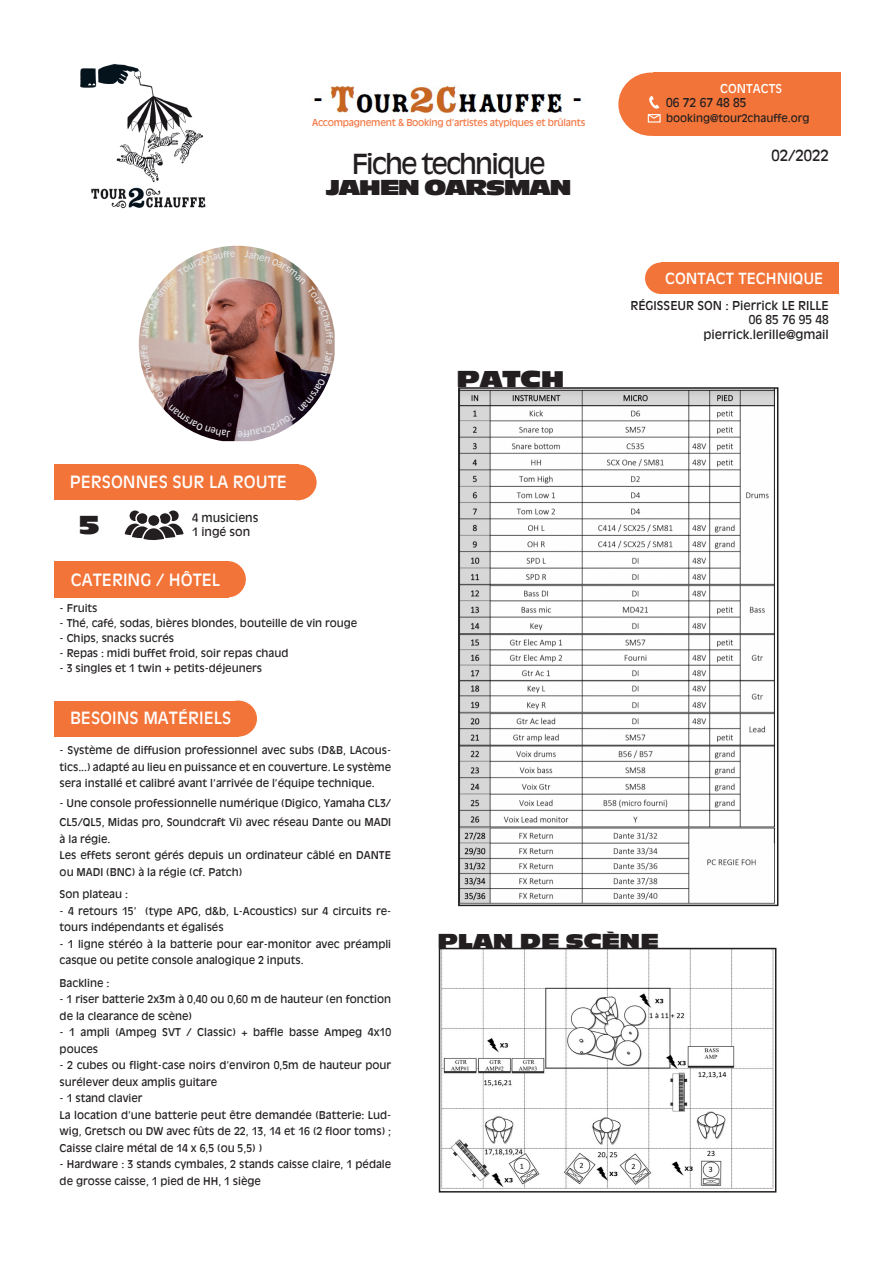
<style>
.page{position:relative;width:893px;height:1263px;background:#fff}
.page>*{position:absolute;margin:0;border:0;box-sizing:border-box;transform-origin:0 0}
.t1{font:27px "Antique Olive";letter-spacing:-.07em;color:#231f20}
.t2{font:27px "Antique Oli Nor D";color:#231f20}
.t3{font:24px "Antique Oli Nor D";color:#231f20}
.t4{font:22.5px "Antique Oli Nor D";letter-spacing:-.06em;color:#231f20}
.t5{font:21px "Antique Oli Nor D";color:#231f20}
.t6{font:16.5px "Antique Olive";color:#fff}
.t7{font:15px "Antique Olive";color:#fff}
.t8{font:15px "Antique Olive";color:#231f20}
.t9{font:12px "Antique Olive";color:#231f20}
.t10{font:12px "Antique Olive";color:#fff}
.t11{font:11.25px "Antique Olive";color:#231f20}
.t12{font:10.5px/16.5px "Antique Olive";color:#231f20}
.t13{font:9.3px "Antique Olive";letter-spacing:-.025em;color:#f37540}
</style>
<div class="page">
<div style="left:210px;top:561px;width:36px;height:36px;background:#f37438;border-radius:50%"></div>
<div style="left:54px;top:561px;width:174px;height:36px;background:#f37438"></div>
<div style="left:219px;top:700px;width:38px;height:37px;background:#f37438;border-radius:50%"></div>
<div style="left:54px;top:701px;width:184px;height:36px;background:#f37438"></div>
<div style="left:645px;top:262px;width:32px;height:32px;background:#f37438;border-radius:50%"></div>
<div style="left:661px;top:262px;width:178px;height:32px;background:#f37438"></div>
<div style="left:279px;top:464px;width:38px;height:36px;background:#f37438;border-radius:50%"></div>
<div style="left:54px;top:464px;width:244px;height:36px;background:#f37438"></div>
<img style="left:80px;top:63px;width:123px;height:119px">
<div style="left:654px;top:73px;width:187px;height:63px;background:#f37438"></div>
<div style="left:618px;top:73px;width:66px;height:63px;background:#f37438;border-radius:50%"></div>
<svg style="left:647px;top:96px;width:14px;height:23px"></svg>
<img style="left:91px;top:182px;width:115px;height:27px">
<img style="left:313px;top:86px;width:269px;height:27px">
<img style="left:461px;top:390px;width:314px;height:513px">
<div style="left:458px;top:387px;width:320px;height:519px;border:2px solid #231f20"></div>
<img style="left:442px;top:951px;width:331px;height:238px">
<div style="left:439px;top:948px;width:337px;height:244px;border:2px solid #231f20"></div>
<div style="left:167px;top:510px;width:12px;height:12px;background:#231f20;border-radius:50%"></div>
<div style="left:166px;top:509px;width:14px;height:14px;border:2px solid #fff;border-radius:50%"></div>
<div style="left:129px;top:510px;width:12px;height:12px;background:#231f20;border-radius:50%"></div>
<div style="left:128px;top:509px;width:14px;height:14px;border:2px solid #fff;border-radius:50%"></div>
<div style="left:136px;top:512px;width:12px;height:13px;background:#231f20;border-radius:50%"></div>
<div style="left:135px;top:512px;width:14px;height:13px;border:2px solid #fff;border-radius:50%"></div>
<div style="left:159px;top:512px;width:12px;height:13px;background:#231f20;border-radius:50%"></div>
<div style="left:158px;top:512px;width:14px;height:13px;border:2px solid #fff;border-radius:50%"></div>
<div style="left:148px;top:514px;width:12px;height:12px;background:#231f20;border-radius:50%"></div>
<div style="left:147px;top:514px;width:14px;height:13px;border:2px solid #fff;border-radius:50%"></div>
<svg style="left:124px;top:521px;width:60px;height:20px"></svg>
<img style="left:139px;top:246px;width:196px;height:195px">
<svg style="left:245px;top:251px;width:88px;height:93px"></svg>
<svg style="left:238px;top:351px;width:95px;height:86px"></svg>
<svg style="left:141px;top:345px;width:89px;height:92px"></svg>
<svg style="left:141px;top:251px;width:94px;height:87px"></svg>
<p class="t10" style="left:720px;top:81px;width:63px">CONTACTS</p>
<p class="t9" style="left:666px;top:96px;width:82px">06 72 67 48 85</p>
<p class="t13" style="left:312px;top:117px;width:275px">Accompagnement &amp; Booking d’artistes atypiques et brûlants</p>
<p class="t12" style="left:666px;top:110px;width:145px">booking@tour2chauffe.org</p>
<p class="t1" style="left:352px;top:148px;width:196px">Fiche technique</p>
<p class="t4" style="left:326px;top:177px;width:248px">JAHEN OARSMAN</p>
<p class="t6" style="left:70px;top:472px;width:219px">PERSONNES SUR LA ROUTE</p>
<p class="t2" style="left:79px;top:511px;width:22px">5</p>
<p class="t11" style="left:192px;top:511px;width:68px">4 musiciens</p>
<p class="t11" style="left:192px;top:525px;width:60px">1 ingé son</p>
<p class="t3" style="left:457px;top:367px;width:109px">PATCH</p>
<p class="t8" style="left:771px;top:146px;width:59px">02/2022</p>
<p class="t7" style="left:665px;top:269px;width:160px">CONTACT TECHNIQUE</p>
<p class="t9" style="left:630px;top:298px;width:200px">RÉGISSEUR SON : Pierrick LE RILLE</p>
<p class="t9" style="left:749px;top:313px;width:82px">06 85 76 95 48</p>
<p class="t9" style="left:703px;top:327px;width:127px">pierrick.lerille@gmail</p>
<p class="t6" style="left:71px;top:570px;width:151px">CATERING / HÔTEL</p>
<p class="t12" style="left:60px;top:600px;width:39px">- Fruits</p>
<p class="t12" style="left:60px;top:615px;width:299px">- Thé, café, sodas, bières blondes, bouteille de vin rouge</p>
<p class="t12" style="left:60px;top:630px;width:116px">- Chips, snacks sucrés</p>
<p class="t12" style="left:60px;top:645px;width:230px">- Repas : midi buffet froid, soir repas chaud</p>
<p class="t12" style="left:60px;top:660px;width:204px">- 3 singles et 1 twin + petits-déjeuners</p>
<p class="t6" style="left:70px;top:708px;width:163px">BESOINS MATÉRIELS</p>
<p class="t12" style="left:60px;top:742px;width:333px;text-align:justify">- Système de diffusion professionnel avec subs (D&amp;B, LAcous&shy;tics...) adapté au lieu en puissance et en couverture. Le système sera installé et calibré avant l’arrivée de l’équipe technique.</p>
<p class="t12" style="left:60px;top:793px;width:333px;line-height:19.5px">- Une console professionnelle numérique (Digico, Yamaha CL3/<br>CL5/QL5, Midas pro, Soundcraft Vi) avec réseau Dante ou MADI</p>
<p class="t12" style="left:60px;top:830px;width:52px">à la régie.</p>
<p class="t12" style="left:60px;top:847px;width:333px">Les effets seront gérés depuis un ordinateur câblé en DANTE ou MADI (BNC) à la régie (cf. Patch)</p>
<p class="t12" style="left:60px;top:886px;width:70px">Son plateau :</p>
<p class="t12" style="left:60px;top:902px;width:333px">- 4 retours 15’ (type APG, d&amp;b, L-Acoustics) sur 4 circuits re&shy;tours indépendants et égalisés</p>
<p class="t12" style="left:60px;top:935px;width:333px">- 1 ligne stéréo à la batterie pour ear-monitor avec préampli casque ou petite console analogique 2 inputs.</p>
<p class="t12" style="left:60px;top:974px;width:51px">Backline :</p>
<p class="t12" style="left:60px;top:991px;width:333px">- 1 riser batterie 2x3m à 0,40 ou 0,60 m de hauteur (en fonction de la clearance de scène)</p>
<p class="t12" style="left:60px;top:1024px;width:333px">- 1 ampli (Ampeg SVT / Classic) + baffle basse Ampeg 4x10 pouces</p>
<p class="t12" style="left:60px;top:1057px;width:333px">- 2 cubes ou flight-case noirs d’environ 0,5m de hauteur pour surélever deux amplis guitare</p>
<p class="t12" style="left:60px;top:1090px;width:84px">- 1 stand clavier</p>
<p class="t12" style="left:60px;top:1106px;width:333px;text-align:justify">La location d’une batterie peut être demandée (Batterie: Lud&shy;wig, Gretsch ou DW avec fûts de 22, 13, 14 et 16 (2 floor toms) ; Caisse claire métal de 14 x 6,5 (ou 5,5) )</p>
<p class="t12" style="left:60px;top:1156px;width:333px">- Hardware : 3 stands cymbales, 2 stands caisse claire, 1 pédale de grosse caisse, 1 pied de HH, 1 siège</p>
<p class="t5" style="left:437px;top:930px;width:223px">PLAN DE SCÈNE</p>
</div>
